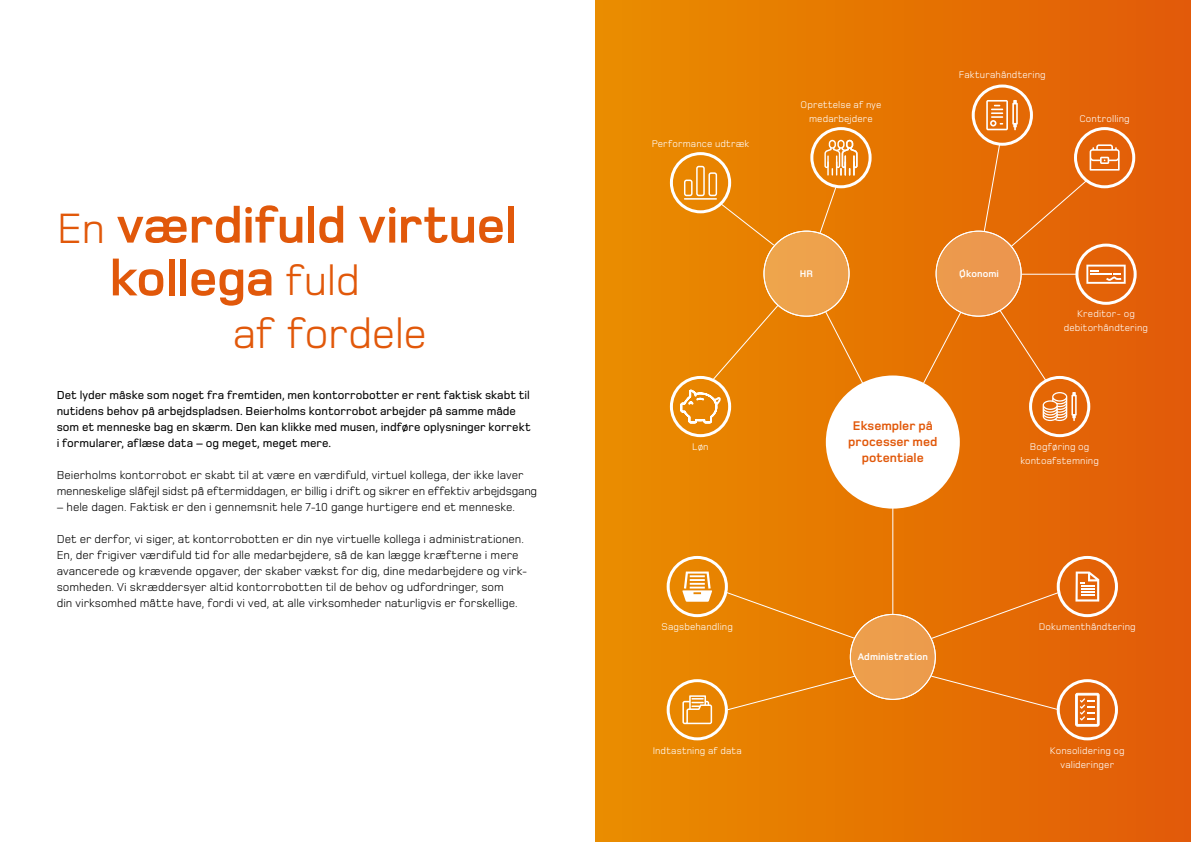
<style>
.page{position:relative;width:1191px;height:842px;background:#fff}
.page>*{position:absolute;margin:0;border:0;box-sizing:border-box;transform-origin:0 0}
.t1{font:700 52.8px/52.8px "Foundry Monoline";letter-spacing:-.015em;color:#e1580a}
.t2{font:44px "Foundry Monoline";letter-spacing:-.015em;color:#e1580a}
.t3{font:700 13px/16px "Foundry Monoline";color:#e1580a;text-align:center}
.t4{font:12px/16px "Foundry Monoline";color:#000}
.t5{font:500 12px/16px "Foundry Monoline";color:#000}
.t6{font:10px/14px "Foundry Monoline";letter-spacing:.01em;color:#fff;text-align:center}
.t7{font:700 10px "Foundry Monoline";letter-spacing:.01em;color:#fff}
.s1{font-weight:400;font-size:44px}
</style>
<div class="page">
<div style="left:595px;top:0;width:596px;height:842px;background:linear-gradient(to right,#ea8e00,#e25c0b)"></div>
<svg style="left:682px;top:695px;width:30px;height:29px"></svg>
<svg style="left:1089px;top:144px;width:30px;height:27px"></svg>
<div style="left:826px;top:375px;width:133px;height:134px;background:#fff;border-radius:50%"></div>
<div style="left:666px;top:556px;width:62px;height:61px;border:3px solid #fff;border-radius:50%"></div>
<div style="left:666px;top:679px;width:62px;height:61px;border:3px solid #fff;border-radius:50%"></div>
<div style="left:670px;top:152px;width:61px;height:61px;border:3px solid #fff;border-radius:50%"></div>
<div style="left:810px;top:127px;width:61px;height:61px;border:3px solid #fff;border-radius:50%"></div>
<div style="left:1056px;top:679px;width:62px;height:61px;border:3px solid #fff;border-radius:50%"></div>
<div style="left:1056px;top:556px;width:62px;height:61px;border:3px solid #fff;border-radius:50%"></div>
<svg style="left:986px;top:100px;width:31px;height:30px"></svg>
<div style="left:971px;top:85px;width:62px;height:61px;border:3px solid #fff;border-radius:50%"></div>
<div style="left:1074px;top:127px;width:61px;height:61px;border:3px solid #fff;border-radius:50%"></div>
<svg style="left:1042px;top:392px;width:34px;height:29px"></svg>
<div style="left:1029px;top:376px;width:61px;height:61px;border:3px solid #fff;border-radius:50%"></div>
<div style="left:670px;top:376px;width:61px;height:61px;border:3px solid #fff;border-radius:50%"></div>
<svg style="left:679px;top:388px;width:43px;height:36px"></svg>
<svg style="left:824px;top:140px;width:33px;height:36px"></svg>
<div style="left:1075px;top:244px;width:61px;height:61px;border:3px solid #fff;border-radius:50%"></div>
<svg style="left:1086px;top:265px;width:39px;height:19px"></svg>
<svg style="left:1075px;top:693px;width:24px;height:33px"></svg>
<svg style="left:1075px;top:571px;width:24px;height:30px"></svg>
<div style="left:726px;top:675px;width:130px;height:36px;background:#e77d00"></div>
<div style="left:930px;top:675px;width:130px;height:36px;background:#e46b04"></div>
<div style="left:724px;top:591px;width:132px;height:49px;background:#e77e00"></div>
<div style="left:930px;top:591px;width:130px;height:49px;background:#e46b04"></div>
<hr style="left:892px;top:494px;width:1px;height:120px;background:#fff">
<div style="left:710px;top:304px;width:69px;height:78px;background:#e88100"></div>
<svg style="left:684px;top:166px;width:91px;height:80px;background:#e98c15"></svg>
<svg style="left:818px;top:186px;width:19px;height:48px"></svg>
<svg style="left:914px;top:311px;width:48px;height:89px;background:#e7801d"></svg>
<svg style="left:824px;top:311px;width:47px;height:89px;background:#e8871b"></svg>
<div style="left:998px;top:309px;width:49px;height:73px;background:#e46905"></div>
<hr style="left:1021px;top:274px;width:56px;height:1px;background:#fff">
<div style="left:1010px;top:179px;width:77px;height:69px;background:#e46706"></div>
<svg style="left:983px;top:144px;width:17px;height:88px"></svg>
<svg style="left:682px;top:571px;width:30px;height:31px"></svg>
<div style="left:936px;top:231px;width:85px;height:85px;background:#ec984e;border-radius:50%"></div>
<div style="left:850px;top:614px;width:85px;height:85px;background:#ed9e4c;border-radius:50%"></div>
<div style="left:763px;top:231px;width:86px;height:86px;background:#eea34c;border-radius:50%"></div>
<h1 class="t1" style="left:109px;top:202px;width:409px;text-indent:-53px"><span class="s1">En</span> værdifuld virtuel kollega <span class="s1">fuld</span></h1>
<h2 class="t2" style="left:233px;top:310px;width:196px">af fordele</h2>
<p class="t5" style="left:57px;top:388px;width:475px">Det lyder måske som noget fra fremtiden, men kontorrobotter er rent faktisk skabt til nutidens behov på arbejdspladsen. Beierholms kontorrobot arbejder på samme måde som et menneske bag en skærm. Den kan klikke med musen, indføre oplysninger korrekt i formularer, aflæse data – og meget, meget mere.</p>
<p class="t4" style="left:57px;top:468px;width:482px">Beierholms kontorrobot er skabt til at være en værdifuld, virtuel kollega, der ikke laver menneskelige slåfejl sidst på eftermiddagen, er billig i drift og sikrer en effektiv arbejdsgang</p>
<p class="t4" style="left:57px;top:500px;width:460px">– hele dagen. Faktisk er den i gennemsnit hele 7-10 gange hurtigere end et menneske.</p>
<p class="t4" style="left:57px;top:532px;width:470px">Det er derfor, vi siger, at kontorrobotten er din nye virtuelle kollega i administrationen.<br>En, der frigiver værdifuld tid for alle medarbejdere, så de kan lægge kræfterne i mere avancerede og krævende opgaver, der skaber vækst for dig, dine medarbejdere og virk&shy;somheden. Vi skræddersyer altid kontorrobotten til de behov og udfordringer, som<br>din virksomhed måtte have, fordi vi ved, at alle virksomheder naturligvis er forskellige.</p>
<p class="t6" style="left:651px;top:137px;width:99px">Performance udtræk</p>
<p class="t6" style="left:692px;top:440px;width:18px">Løn</p>
<p class="t6" style="left:800px;top:98px;width:82px">Oprettelse af nye medarbejdere</p>
<p class="t6" style="left:958px;top:69px;width:89px">Fakturahåndtering</p>
<p class="t6" style="left:1079px;top:112px;width:52px">Controlling</p>
<p class="t7" style="left:800px;top:268px;width:15px">HR</p>
<p class="t7" style="left:959px;top:268px;width:41px">Økonomi</p>
<p class="t6" style="left:1063px;top:308px;width:86px">Kreditor- og debitorhåndtering</p>
<p class="t3" style="left:848px;top:419px;width:91px">Eksempler på processer med potentiale</p>
<p class="t6" style="left:1020px;top:440px;width:80px">Bogføring og kontoafstemning</p>
<p class="t6" style="left:661px;top:620px;width:73px">Sagsbehandling</p>
<p class="t6" style="left:652px;top:744px;width:91px">Indtastning af data</p>
<p class="t7" style="left:857px;top:652px;width:72px">Administration</p>
<p class="t6" style="left:1038px;top:620px;width:98px">Dokumenthåndtering</p>
<p class="t6" style="left:1050px;top:744px;width:76px">Konsolidering og valideringer</p>
</div>
